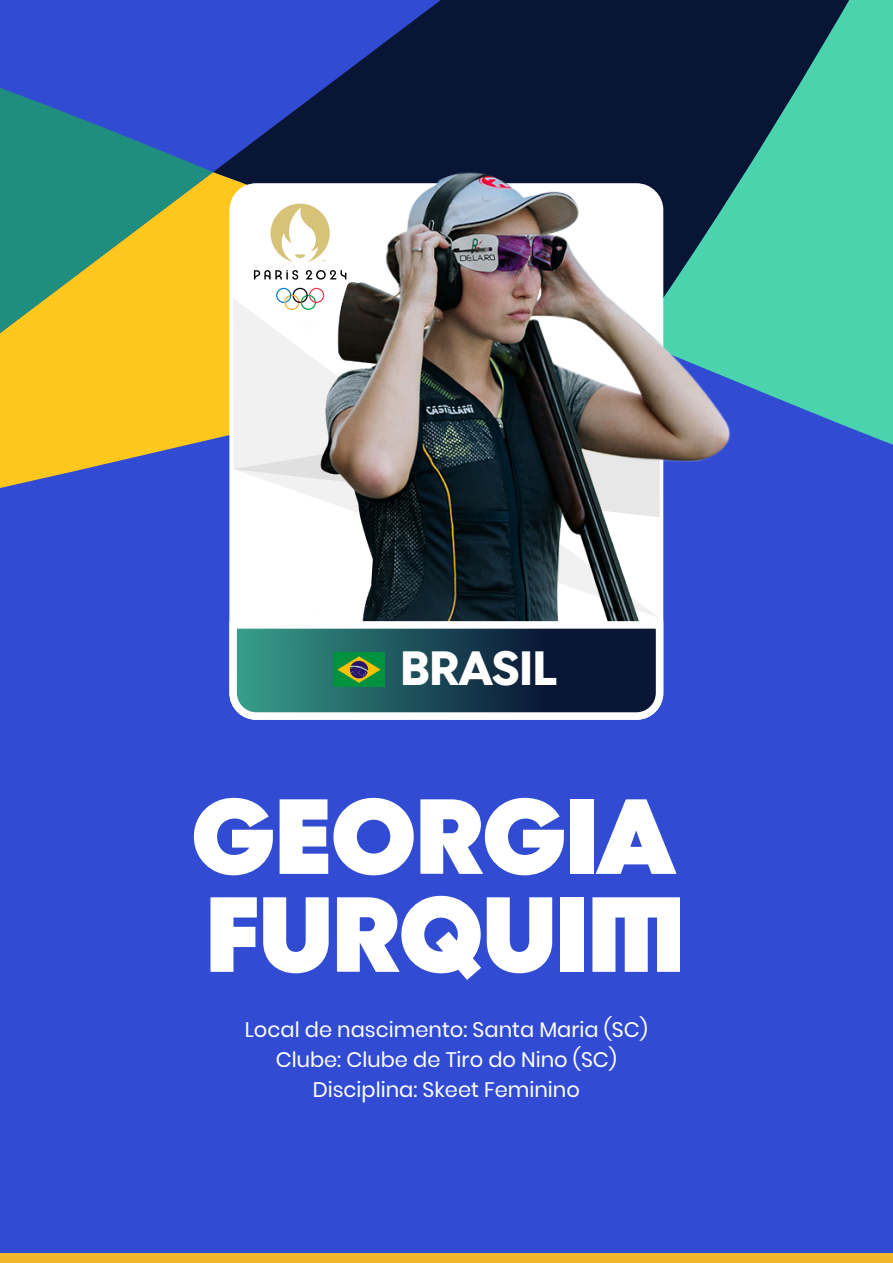
<style>
.page{position:relative;width:893px;height:1263px;background:#fff}
.page>*{position:absolute;margin:0;border:0;box-sizing:border-box;transform-origin:0 0}
.t1{font:900 106.5px/97.9px "Cina GEO";color:#fff}
.t2{font:700 48px "Cina GEO";color:#fff}
.t3{font:21px/30px "Poppins";color:#fff;text-align:center}
</style>
<div class="page">
<div style="left:0;top:0;width:893px;height:1262px;background:#314cd3"></div>
<svg style="left:731px;top:340px;width:162px;height:105px;fill:#4ad3ac"></svg>
<svg style="left:0;top:88px;width:213px;height:400px;fill:#fdc71d"></svg>
<svg style="left:213px;top:0;width:680px;height:340px;background:#2c5c71"></svg>
<div style="left:0;top:1254px;width:893px;height:9px;background:#efb729"></div>
<svg style="left:254px;top:270px;width:26px;height:10px"></svg>
<svg style="left:276px;top:288px;width:4px;height:10px"></svg>
<svg style="left:271px;top:204px;width:9px;height:58px"></svg>
<svg style="left:233px;top:298px;width:47px;height:319px;background:#f9f9f9"></svg>
<svg style="left:233px;top:398px;width:47px;height:119px;background:#f4f4f4"></svg>
<img style="left:280px;top:173px;width:451px;height:444px">
<svg style="left:229px;top:617px;width:435px;height:103px;background:#476a76"></svg>
<img style="left:333px;top:652px;width:51px;height:34px">
<h2 class="t2" style="left:401px;top:630px;width:158px">BRASIL</h2>
<h1 class="t1" style="left:192px;top:782px;width:494px">GEORGIA<br>FURQUIM</h1>
<p class="t3" style="left:245px;top:1014px;width:404px">Local de nascimento: Santa Maria (SC)<br>Clube: Clube de Tiro do Nino (SC)<br>Disciplina: Skeet Feminino</p>
</div>
